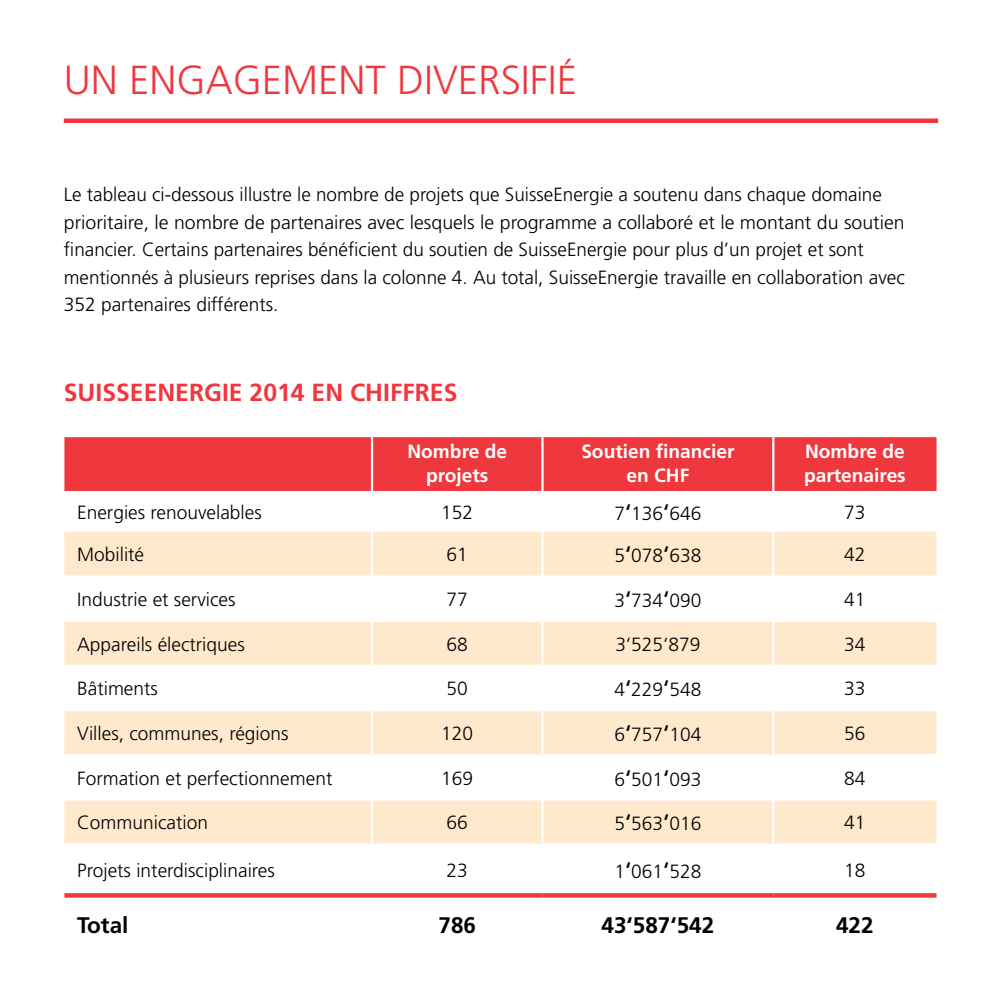
<style>
.page{position:relative;width:1002px;height:1002px;background:#fff}
.page>*{position:absolute;margin:0;border:0;box-sizing:border-box;transform-origin:0 0}
.t1{font:300 40.5px "Frutiger LT Std";color:#ef373e}
.t2{font:700 24.75px "Frutiger LT Std";color:#ef373e}
.t3{font:700 22.5px "Frutiger LT Std";color:#000}
.t4{font:300 19.12px/27.4px "Frutiger LT Std";color:#000}
.t5{font:700 19.12px/23.6px "Frutiger LT Std";color:#fff;text-align:center}
.s1{font-weight:400;font-size:22.5px}
</style>
<div class="page">
<div style="left:64px;top:118px;width:874px;height:5px;background:#ef373e"></div>
<div style="left:64px;top:437px;width:872px;height:54px;background:#ef373e"></div>
<svg style="left:64px;top:531px;width:872px;height:312px;fill:#ffe9cc"></svg>
<hr style="left:64px;top:575px;width:307px;height:2px;background:#fff">
<hr style="left:373px;top:575px;width:168px;height:2px;background:#fff">
<hr style="left:543px;top:575px;width:229px;height:2px;background:#fff">
<hr style="left:774px;top:575px;width:162px;height:2px;background:#fff">
<hr style="left:64px;top:620px;width:307px;height:1px;background:#fff">
<hr style="left:373px;top:620px;width:168px;height:1px;background:#fff">
<hr style="left:543px;top:620px;width:229px;height:1px;background:#fff">
<hr style="left:774px;top:620px;width:162px;height:1px;background:#fff">
<hr style="left:64px;top:664px;width:307px;height:2px;background:#fff">
<hr style="left:373px;top:664px;width:168px;height:2px;background:#fff">
<hr style="left:543px;top:664px;width:229px;height:2px;background:#fff">
<hr style="left:774px;top:664px;width:162px;height:2px;background:#fff">
<hr style="left:64px;top:709px;width:307px;height:2px;background:#fff">
<hr style="left:373px;top:709px;width:168px;height:2px;background:#fff">
<hr style="left:543px;top:709px;width:229px;height:2px;background:#fff">
<hr style="left:774px;top:709px;width:162px;height:2px;background:#fff">
<hr style="left:64px;top:754px;width:307px;height:1px;background:#fff">
<hr style="left:373px;top:754px;width:168px;height:1px;background:#fff">
<hr style="left:543px;top:754px;width:229px;height:1px;background:#fff">
<hr style="left:774px;top:754px;width:162px;height:1px;background:#fff">
<hr style="left:64px;top:798px;width:307px;height:2px;background:#fff">
<hr style="left:373px;top:798px;width:168px;height:2px;background:#fff">
<hr style="left:543px;top:798px;width:229px;height:2px;background:#fff">
<hr style="left:774px;top:798px;width:162px;height:2px;background:#fff">
<hr style="left:371px;top:437px;width:2px;height:54px;background:#fff">
<hr style="left:541px;top:437px;width:2px;height:54px;background:#fff">
<hr style="left:772px;top:437px;width:2px;height:54px;background:#fff">
<hr style="left:371px;top:531px;width:2px;height:45px;background:#fff">
<hr style="left:541px;top:531px;width:2px;height:45px;background:#fff">
<hr style="left:772px;top:531px;width:2px;height:45px;background:#fff">
<hr style="left:371px;top:576px;width:2px;height:45px;background:#fff">
<hr style="left:541px;top:576px;width:2px;height:45px;background:#fff">
<hr style="left:772px;top:576px;width:2px;height:45px;background:#fff">
<hr style="left:371px;top:621px;width:2px;height:44px;background:#fff">
<hr style="left:541px;top:621px;width:2px;height:44px;background:#fff">
<hr style="left:772px;top:621px;width:2px;height:44px;background:#fff">
<hr style="left:371px;top:665px;width:2px;height:45px;background:#fff">
<hr style="left:541px;top:665px;width:2px;height:45px;background:#fff">
<hr style="left:772px;top:665px;width:2px;height:45px;background:#fff">
<hr style="left:371px;top:710px;width:2px;height:45px;background:#fff">
<hr style="left:541px;top:710px;width:2px;height:45px;background:#fff">
<hr style="left:772px;top:710px;width:2px;height:45px;background:#fff">
<hr style="left:371px;top:755px;width:2px;height:44px;background:#fff">
<hr style="left:541px;top:755px;width:2px;height:44px;background:#fff">
<hr style="left:772px;top:755px;width:2px;height:44px;background:#fff">
<hr style="left:371px;top:799px;width:2px;height:44px;background:#fff">
<hr style="left:541px;top:799px;width:2px;height:44px;background:#fff">
<hr style="left:772px;top:799px;width:2px;height:44px;background:#fff">
<svg style="left:64px;top:893px;width:308px;height:4px"></svg>
<svg style="left:372px;top:893px;width:170px;height:4px"></svg>
<svg style="left:542px;top:893px;width:231px;height:4px"></svg>
<svg style="left:773px;top:893px;width:163px;height:4px"></svg>
<h1 class="t1" style="left:64px;top:57px;width:515px">UN ENGAGEMENT DIVERSIFIÉ</h1>
<p class="t4" style="left:64px;top:181px;width:842px">Le tableau ci-dessous illustre le nombre de projets que SuisseEnergie a soutenu dans chaque domaine prioritaire, le nombre de partenaires avec lesquels le programme a collaboré et le montant du soutien financier. Certains partenaires bénéficient du soutien de SuisseEnergie pour plus d’un projet et sont mentionnés à plusieurs reprises dans la colonne 4. Au total, SuisseEnergie travaille en collaboration avec 352 partenaires différents.</p>
<p class="t2" style="left:64px;top:377px;width:395px">SUISSEENERGIE 2014 EN CHIFFRES</p>
<p class="t5" style="left:407px;top:439px;width:101px">Nombre de projets</p>
<p class="t5" style="left:581px;top:439px;width:155px">Soutien financier en CHF</p>
<p class="t5" style="left:804px;top:439px;width:103px;text-align:left">Nombre de partenaires</p>
<p class="t4" style="left:77px;top:498px;width:186px">Energies renouvelables</p>
<p class="t4" style="left:441px;top:498px;width:33px">152</p>
<p class="t4" style="left:614px;top:499px;width:88px">7<span class="s1">‘</span>136<span class="s1">‘</span>646</p>
<p class="t4" style="left:844px;top:498px;width:23px">73</p>
<p class="t4" style="left:77px;top:541px;width:68px">Mobilité</p>
<p class="t4" style="left:446px;top:541px;width:23px">61</p>
<p class="t4" style="left:614px;top:542px;width:88px">5<span class="s1">‘</span>078<span class="s1">‘</span>638</p>
<p class="t4" style="left:844px;top:541px;width:23px">42</p>
<p class="t4" style="left:77px;top:585px;width:160px">Industrie et services</p>
<p class="t4" style="left:446px;top:585px;width:23px">77</p>
<p class="t4" style="left:614px;top:587px;width:88px">3<span class="s1">‘</span>734<span class="s1">‘</span>090</p>
<p class="t4" style="left:844px;top:585px;width:23px">41</p>
<p class="t4" style="left:77px;top:630px;width:169px">Appareils électriques</p>
<p class="t4" style="left:446px;top:630px;width:23px">68</p>
<p class="t4" style="left:615px;top:630px;width:87px">3‘525‘879</p>
<p class="t4" style="left:844px;top:630px;width:23px">34</p>
<p class="t4" style="left:77px;top:675px;width:82px">Bâtiments</p>
<p class="t4" style="left:446px;top:675px;width:23px">50</p>
<p class="t4" style="left:614px;top:676px;width:88px">4<span class="s1">‘</span>229<span class="s1">‘</span>548</p>
<p class="t4" style="left:844px;top:675px;width:23px">33</p>
<p class="t4" style="left:77px;top:719px;width:213px">Villes, communes, régions</p>
<p class="t4" style="left:441px;top:719px;width:33px">120</p>
<p class="t4" style="left:614px;top:721px;width:88px">6<span class="s1">‘</span>757<span class="s1">‘</span>104</p>
<p class="t4" style="left:844px;top:719px;width:23px">56</p>
<p class="t4" style="left:77px;top:764px;width:256px">Formation et perfectionnement</p>
<p class="t4" style="left:441px;top:764px;width:33px">169</p>
<p class="t4" style="left:614px;top:765px;width:88px">6<span class="s1">‘</span>501<span class="s1">‘</span>093</p>
<p class="t4" style="left:844px;top:764px;width:23px">84</p>
<p class="t4" style="left:77px;top:809px;width:132px">Communication</p>
<p class="t4" style="left:446px;top:809px;width:23px">66</p>
<p class="t4" style="left:614px;top:810px;width:88px">5<span class="s1">‘</span>563<span class="s1">‘</span>016</p>
<p class="t4" style="left:844px;top:809px;width:23px">41</p>
<p class="t4" style="left:77px;top:856px;width:199px">Projets interdisciplinaires</p>
<p class="t4" style="left:446px;top:856px;width:23px">23</p>
<p class="t4" style="left:614px;top:858px;width:88px">1<span class="s1">‘</span>061<span class="s1">‘</span>528</p>
<p class="t4" style="left:844px;top:856px;width:23px">18</p>
<p class="t3" style="left:77px;top:912px;width:53px">Total</p>
<p class="t3" style="left:438px;top:912px;width:39px">786</p>
<p class="t3" style="left:601px;top:912px;width:114px">43‘587‘542</p>
<p class="t3" style="left:836px;top:912px;width:39px">422</p>
</div>
